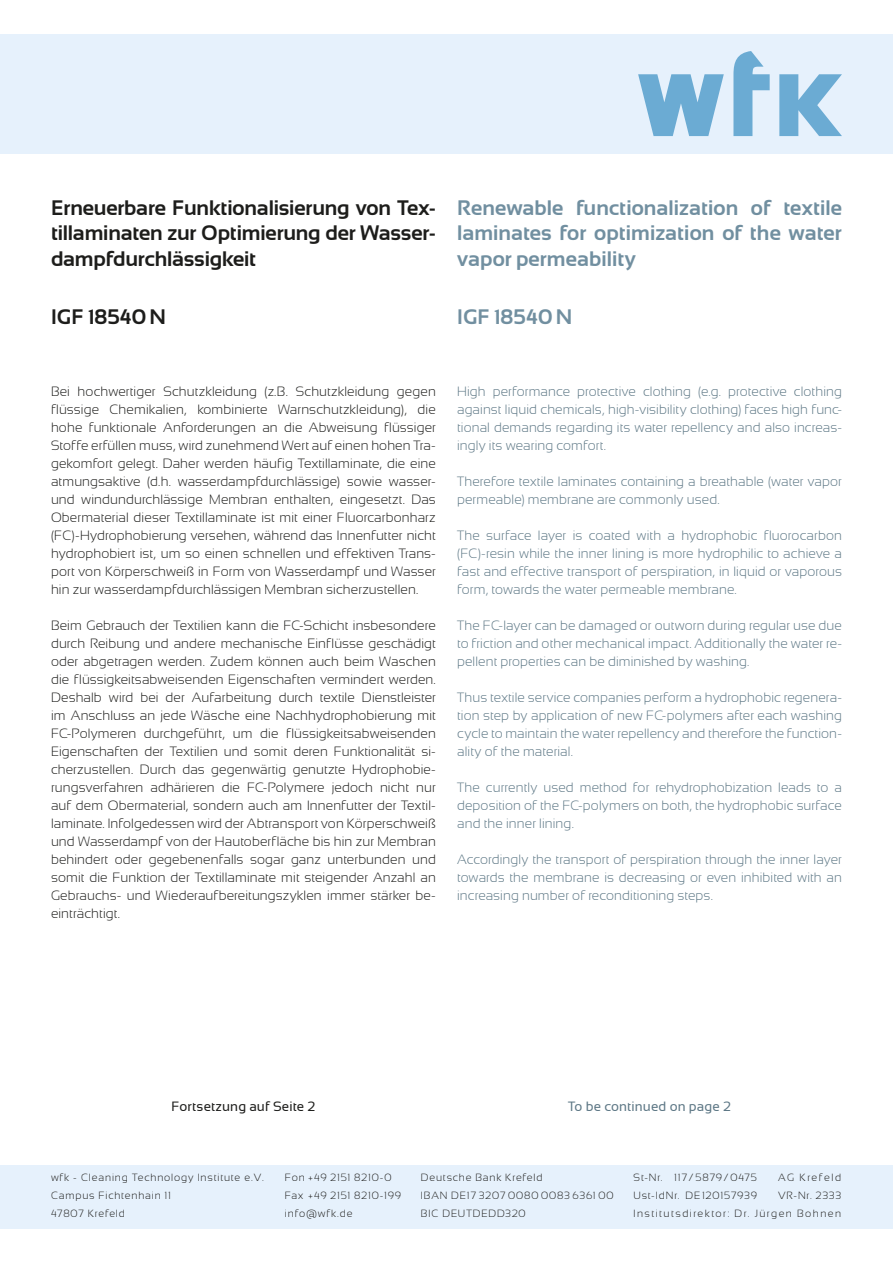
<style>
.page{position:relative;width:893px;height:1263px;background:#fff}
.page>*{position:absolute;margin:0;border:0;box-sizing:border-box;transform-origin:0 0}
.t1{font:700 21px/25.2px "Sansation";letter-spacing:.005em;color:#718fa0;text-align:justify}
.t2{font:700 21px/25.2px "Sansation";letter-spacing:-.01em;color:#1d1d1b;text-align:justify}
.t3{font:700 21px "Sansation";letter-spacing:.02em;color:#1d1d1b}
.t4{font:300 13.5px/18px "Sansation";letter-spacing:.01em;color:#1d1d1b;text-align:justify}
.t5{font:300 13.5px/18px "Sansation";letter-spacing:.01em;color:#5d7785;text-align:justify}
.t6{font:13.5px "Sansation";letter-spacing:.01em;color:#1d1d1b}
.t7{font:13.5px "Sansation";letter-spacing:.01em;color:#5d7785}
.t8{font:300 10.5px/18px "Sansation";letter-spacing:.08em;color:#1d1d1b}
.t9{font:300 10.5px "Sansation";letter-spacing:.14em;color:#1d1d1b}
.t10{font:300 10.5px/18px "Sansation";letter-spacing:.125em;color:#1d1d1b}
</style>
<div class="page">
<div style="left:0;top:34px;width:893px;height:119px;background:#e6f1fc"></div>
<svg style="left:779px;top:74px;width:63px;height:62px"></svg>
<svg style="left:733px;top:51px;width:37px;height:85px"></svg>
<svg style="left:638px;top:74px;width:86px;height:62px"></svg>
<div style="left:0;top:1165px;width:893px;height:64px;background:#e6f1fc"></div>
<h1 class="t2" style="left:51px;top:195px;width:386px">Erneuerbare Funktionalisierung von Tex&shy;tillaminaten zur Optimierung der Wasser&shy;dampfdurchlässigkeit</h1>
<h1 class="t3" style="left:51px;top:305px;width:117px">IGF 18540 N</h1>
<h1 class="t1" style="left:457px;top:195px;width:386px">Renewable functionalization of textile laminates for optimization of the water vapor permeability</h1>
<h1 class="t1" style="left:457px;top:304px;width:117px">IGF 18540 N</h1>
<p class="t4" style="left:51px;top:382px;width:386px">Bei hochwertiger Schutzkleidung (z.B. Schutzkleidung gegen flüssige Chemikalien, kombinierte Warnschutzkleidung), die hohe funktionale Anforderungen an die Abweisung flüssiger Stoffe erfüllen muss, wird zunehmend Wert auf einen hohen Tra&shy;gekomfort gelegt. Daher werden häufig Textillaminate, die eine atmungsaktive (d.h. wasserdampfdurchlässige) sowie wasser&shy;und windundurchlässige Membran enthalten, eingesetzt. Das Obermaterial dieser Textillaminate ist mit einer Fluorcarbonharz (FC)-Hydrophobierung versehen, während das Innenfutter nicht hydrophobiert ist, um so einen schnellen und effektiven Trans&shy;port von Körperschweiß in Form von Wasserdampf und Wasser hin zur wasserdampfdurchlässigen Membran sicherzustellen.</p>
<p class="t4" style="left:51px;top:616px;width:386px">Beim Gebrauch der Textilien kann die FC-Schicht insbesondere durch Reibung und andere mechanische Einflüsse geschädigt oder abgetragen werden. Zudem können auch beim Waschen die flüssigkeitsabweisenden Eigenschaften vermindert werden.<br>Deshalb wird bei der Aufarbeitung durch textile Dienstleister im Anschluss an jede Wäsche eine Nachhydrophobierung mit FC-Polymeren durchgeführt, um die flüssigkeitsabweisenden Eigenschaften der Textilien und somit deren Funktionalität si&shy;cherzustellen. Durch das gegenwärtig genutzte Hydrophobie&shy;rungsverfahren adhärieren die FC-Polymere jedoch nicht nur auf dem Obermaterial, sondern auch am Innenfutter der Textil&shy;laminate. Infolgedessen wird der Abtransport von Körperschweiß und Wasserdampf von der Hautoberfläche bis hin zur Membran behindert oder gegebenenfalls sogar ganz unterbunden und somit die Funktion der Textillaminate mit steigender Anzahl an Gebrauchs- und Wiederaufbereitungszyklen immer stärker be&shy;einträchtigt.</p>
<p class="t5" style="left:457px;top:382px;width:386px">High performance protective clothing (e.g. protective clothing against liquid chemicals, high-visibility clothing) faces high func&shy;tional demands regarding its water repellency and also increas&shy;ingly its wearing comfort.</p>
<p class="t5" style="left:457px;top:472px;width:386px">Therefore textile laminates containing a breathable (water vapor permeable) membrane are commonly used.</p>
<p class="t5" style="left:457px;top:526px;width:386px">The surface layer is coated with a hydrophobic fluorocarbon (FC)-resin while the inner lining is more hydrophilic to achieve a fast and effective transport of perspiration, in liquid or vaporous form, towards the water permeable membrane.</p>
<p class="t5" style="left:457px;top:616px;width:386px">The FC-layer can be damaged or outworn during regular use due to friction and other mechanical impact. Additionally the water re&shy;pellent properties can be diminished by washing.</p>
<p class="t5" style="left:457px;top:688px;width:386px">Thus textile service companies perform a hydrophobic regenera&shy;tion step by application of new FC-polymers after each washing cycle to maintain the water repellency and therefore the function&shy;ality of the material.</p>
<p class="t5" style="left:457px;top:778px;width:386px">The currently used method for rehydrophobization leads to a deposition of the FC-polymers on both, the hydrophobic surface and the inner lining.</p>
<p class="t5" style="left:457px;top:850px;width:386px">Accordingly the transport of perspiration through the inner layer towards the membrane is decreasing or even inhibited with an increasing number of reconditioning steps.</p>
<p class="t6" style="left:172px;top:1098px;width:145px">Fortsetzung auf Seite 2</p>
<p class="t7" style="left:568px;top:1098px;width:164px">To be continued on page 2</p>
<p class="t8" style="left:51px;top:1169px;width:214px">wfk - Cleaning Technology Institute e.V.<br>Campus Fichtenhain 11<br>47807 Krefeld</p>
<p class="t8" style="left:285px;top:1169px;width:118px">Fon +49 2151 8210-0<br>Fax +49 2151 8210-199 info@wfk.de</p>
<p class="t8" style="left:421px;top:1169px;width:194px">Deutsche Bank Krefeld<br>IBAN DE17 3207 0080 0083 6361 00<br>BIC DEUTDEDD320</p>
<p class="t8" style="left:634px;top:1169px;width:125px">St-Nr. 117/5879/0475<br>Ust-IdNr. DE120157939</p>
<p class="t10" style="left:778px;top:1169px;width:64px">AG Krefeld<br>VR-Nr. 2333</p>
<p class="t9" style="left:634px;top:1208px;width:209px">Institutsdirektor: Dr. Jürgen Bohnen</p>
</div>
